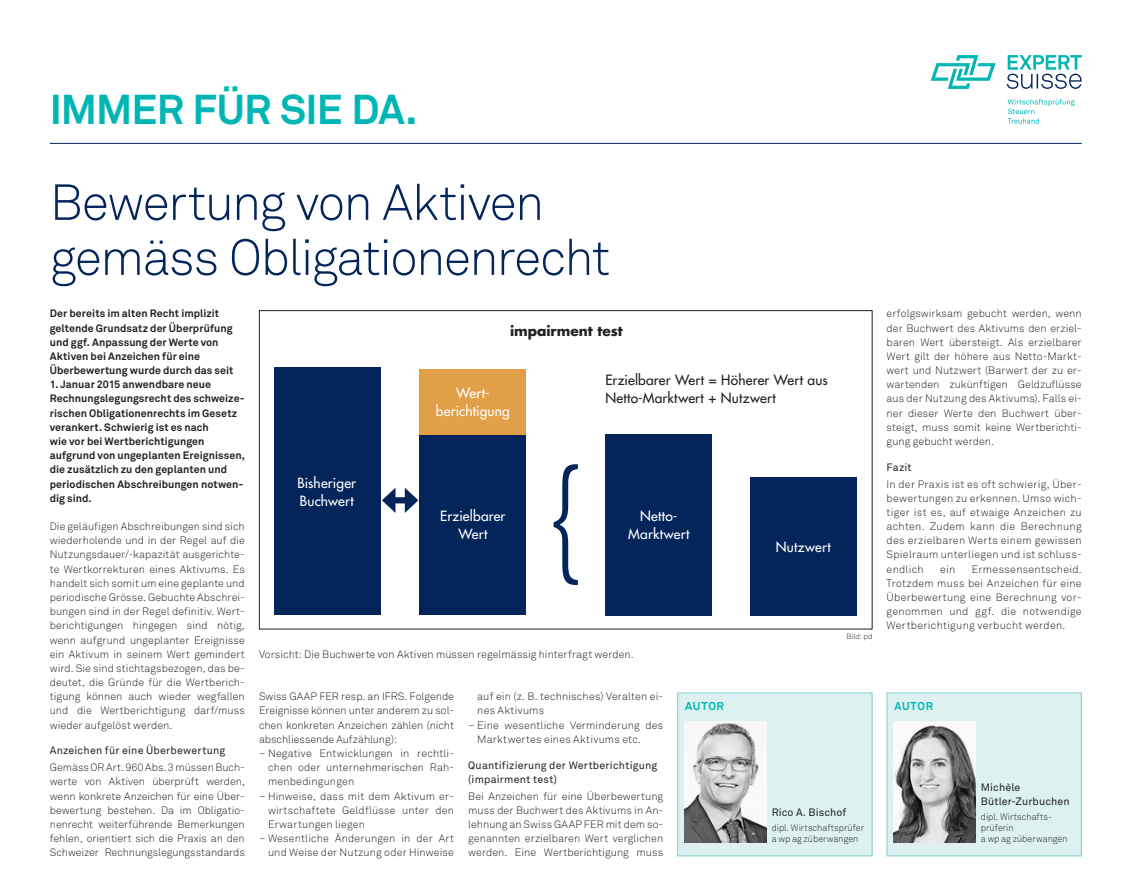
<style>
.page{position:relative;width:1132px;height:895px;background:#fff}
.page>*{position:absolute;margin:0;border:0;box-sizing:border-box;transform-origin:0 0}
.Titel_gross{font:50px "Akkurat Light Pro";letter-spacing:-.03em;color:#03255a}
.t1{font:700 41.25px "Akkurat Pro";letter-spacing:-.025em;color:#00b6b5}
.t2{font:13.75px/17.5px "Futura LT";letter-spacing:.015em;color:#fff;text-align:center}
.t3{font:13.75px/17.5px "Futura LT";letter-spacing:.015em;color:#231f20}
.t4{font:700 13.75px "Futura LT";letter-spacing:-.005em;color:#231f20}
.t5{font:700 11.25px "Akkurat Pro";letter-spacing:.06em;color:#00b6b5}
.Grundtext{font:10.62px/14.1px "Akkurat Light Pro";letter-spacing:.01em;color:#231f20;text-align:justify}
.Grundtext-2{font:700 10.62px/14.1px "Akkurat Pro";letter-spacing:.005em;color:#231f20}
.Zwischentitel{font:10.62px "Akkurat Pro";letter-spacing:.02em;color:#231f20}
.Autorenname{font:10.62px/13.8px "Akkurat Pro";letter-spacing:.01em;color:#231f20}
.Autoren-Zusatzinfos{font:9.38px/11.2px "Akkurat Light Pro";letter-spacing:.005em;color:#231f20;scale:.95 1}
.Bildnachweis{font:7.5px "Akkurat Light Pro";letter-spacing:.005em;color:#231f20}
</style>
<div class="page">
<hr style="left:50px;top:143px;width:1031px;height:1px;background:#03255a">
<svg style="left:930px;top:55px;width:151px;height:69px"></svg>
<div style="left:677px;top:693px;width:195px;height:163px;background:#ddf1f0"></div>
<div style="left:677px;top:692px;width:195px;height:164px;border:1px solid #7ecece"></div>
<div style="left:886px;top:693px;width:195px;height:163px;background:#ddf1f0"></div>
<div style="left:886px;top:692px;width:195px;height:164px;border:1px solid #7ecece"></div>
<img style="left:684px;top:721px;width:82px;height:121px">
<img style="left:893px;top:721px;width:82px;height:121px">
<div style="left:274px;top:368px;width:106px;height:247px;background:#03255a"></div>
<div style="left:419px;top:434px;width:107px;height:181px;background:#03255a"></div>
<div style="left:419px;top:369px;width:107px;height:66px;background:#e19f48"></div>
<div style="left:605px;top:434px;width:106px;height:181px;background:#03255a"></div>
<div style="left:750px;top:477px;width:106px;height:138px;background:#03255a"></div>
<div style="left:390px;top:497px;width:20px;height:6px;background:#03255a"></div>
<svg style="left:404px;top:487px;width:14px;height:26px"></svg>
<svg style="left:382px;top:488px;width:13px;height:25px"></svg>
<svg style="left:553px;top:464px;width:24px;height:121px"></svg>
<p class="t1" style="left:50px;top:84px;width:369px">IMMER FÜR SIE DA.</p>
<p class="Titel_gross" style="left:50px;top:173px;width:496px">Bewertung von Aktiven</p>
<p class="Titel_gross" style="left:50px;top:228px;width:562px">gemäss Obligationenrecht</p>
<p class="Grundtext-2" style="left:50px;top:307px;width:185px">Der bereits im alten Recht implizit geltende Grundsatz der Überprüfung und ggf. Anpassung der Werte von Aktiven bei Anzeichen für eine Überbewertung wurde durch das seit</p>
<p class="Grundtext-2" style="left:50px;top:377px;width:196px">1. Januar 2015 anwendbare neue Rechnungslegungsrecht des schweize&shy;rischen Obligationenrechts im Gesetz verankert. Schwierig ist es nach<br>wie vor bei Wertberichtigungen aufgrund von ungeplanten Ereignissen, die zusätzlich zu den geplanten und periodischen Abschreibungen notwen&shy;dig sind.</p>
<p class="Grundtext" style="left:50px;top:519px;width:196px">Die geläufigen Abschreibungen sind sich wiederholende und in der Regel auf die Nutzungsdauer/-kapazität ausgerichte&shy;te Wertkorrekturen eines Aktivums. Es handelt sich somit um eine geplante und periodische Grösse. Gebuchte Abschrei&shy;bungen sind in der Regel definitiv. Wert&shy;berichtigungen hingegen sind nötig, wenn aufgrund ungeplanter Ereignisse ein Aktivum in seinem Wert gemindert wird. Sie sind stichtagsbezogen, das be&shy;deutet, die Gründe für die Wertberich&shy;tigung können auch wieder wegfallen und die Wertberichtigung darf/muss wieder aufgelöst werden.</p>
<p class="Zwischentitel" style="left:50px;top:744px;width:177px">Anzeichen für eine Überbewertung</p>
<p class="Grundtext" style="left:50px;top:760px;width:196px">Gemäss OR Art. 960 Abs. 3 müssen Buch&shy;werte von Aktiven überprüft werden, wenn konkrete Anzeichen für eine Über&shy;bewertung bestehen. Da im Obligatio&shy;nenrecht weiterführende Bemerkungen fehlen, orientiert sich die Praxis an den Schweizer Rechnungslegungsstandards</p>
<p class="t2" style="left:297px;top:474px;width:60px;text-align:left">Bisheriger<br>Buchwert</p>
<p class="t4" style="left:510px;top:322px;width:114px">impairment test</p>
<p class="t3" style="left:605px;top:371px;width:224px">Erzielbarer Wert = Höherer Wert aus<br>Netto-Marktwert + Nutzwert</p>
<p class="t2" style="left:436px;top:384px;width:75px">Wert&shy;berichtigung</p>
<p class="t2" style="left:440px;top:507px;width:67px">Erzielbarer<br>Wert</p>
<p class="t2" style="left:628px;top:507px;width:63px">Netto-<br>Marktwert</p>
<p class="t2" style="left:775px;top:537px;width:56px">Nutzwert</p>
<p class="Grundtext" style="left:259px;top:647px;width:376px">Vorsicht: Die Buchwerte von Aktiven müssen regelmässig hinterfragt werden.</p>
<p class="Bildnachweis" style="left:846px;top:631px;width:27px">Bild: pd</p>
<p class="Grundtext" style="left:886px;top:307px;width:196px">erfolgswirksam gebucht werden, wenn der Buchwert des Aktivums den erziel&shy;baren Wert übersteigt. Als erzielbarer Wert gilt der höhere aus Netto-Markt&shy;wert und Nutzwert (Barwert der zu er&shy;wartenden zukünftigen Geldzuflüsse aus der Nutzung des Aktivums). Falls ei&shy;ner dieser Werte den Buchwert über&shy;steigt, muss somit keine Wertberichti&shy;gung gebucht werden.</p>
<p class="Zwischentitel" style="left:886px;top:461px;width:26px">Fazit</p>
<p class="Grundtext" style="left:886px;top:477px;width:196px">In der Praxis ist es oft schwierig, Über&shy;bewertungen zu erkennen. Umso wich&shy;tiger ist es, auf etwaige Anzeichen zu achten. Zudem kann die Berechnung des erzielbaren Werts einem gewissen Spielraum unterliegen und ist schluss&shy;endlich</p>
<p class="Grundtext" style="left:886px;top:562px;width:196px;text-indent:85px">Ermessensentscheid.<br>Trotzdem muss bei Anzeichen für eine Überbewertung eine Berechnung vor&shy;genommen und ggf. die notwendige Wertberichtigung verbucht werden.</p>
<p class="Grundtext" style="left:940px;top:562px;width:17px">ein</p>
<p class="Grundtext" style="left:259px;top:689px;width:196px">Swiss GAAP FER resp. an IFRS. Folgende Ereignisse können unter anderem zu sol&shy;chen konkreten Anzeichen zählen (nicht abschliessende Aufzählung):</p>
<p class="Grundtext" style="left:268px;top:746px;width:187px;text-indent:-9px">– Negative Entwicklungen in rechtli&shy;chen oder unternehmerischen Rah&shy;menbedingungen</p>
<p class="Grundtext" style="left:268px;top:789px;width:187px;text-indent:-9px">– Hinweise, dass mit dem Aktivum er&shy;wirtschaftete Geldflüsse unter den Erwartungen liegen</p>
<p class="Grundtext" style="left:259px;top:831px;width:196px;text-align:right">– Wesentliche Änderungen in der Art und Weise der Nutzung oder Hinweise</p>
<p class="Grundtext" style="left:477px;top:689px;width:187px">auf ein (z. B. technisches) Veralten ei&shy;nes Aktivums</p>
<p class="Grundtext" style="left:477px;top:718px;width:187px;text-indent:-9px">– Eine wesentliche Verminderung des<br>Marktwertes eines Aktivums etc.</p>
<p class="Zwischentitel" style="left:468px;top:758px;width:190px">Quantifizierung der Wertberichtigung</p>
<p class="Zwischentitel" style="left:468px;top:773px;width:90px">(impairment test)</p>
<p class="Grundtext" style="left:468px;top:789px;width:196px">Bei Anzeichen für eine Überbewertung muss der Buchwert des Aktivums in An&shy;lehnung an Swiss GAAP FER mit dem so&shy;genannten erzielbaren Wert verglichen werden. Eine Wertberichtigung muss</p>
<p class="t5" style="left:685px;top:699px;width:40px">AUTOR</p>
<p class="t5" style="left:894px;top:699px;width:40px">AUTOR</p>
<p class="Autorenname" style="left:771px;top:805px;width:76px">Rico A. Bischof</p>
<p class="Autoren-Zusatzinfos" style="left:771px;top:822px;width:99px">dipl. Wirtschaftsprüfer</p>
<p class="Autoren-Zusatzinfos" style="left:771px;top:833px;width:93px">a wp ag züberwangen</p>
<p class="Autorenname" style="left:980px;top:780px;width:90px">Michèle<br>Bütler-Zurbuchen</p>
<p class="Autoren-Zusatzinfos" style="left:980px;top:810px;width:76px">dipl. Wirtschafts&shy;prüferin</p>
<p class="Autoren-Zusatzinfos" style="left:980px;top:833px;width:93px">a wp ag züberwangen</p>
</div>
